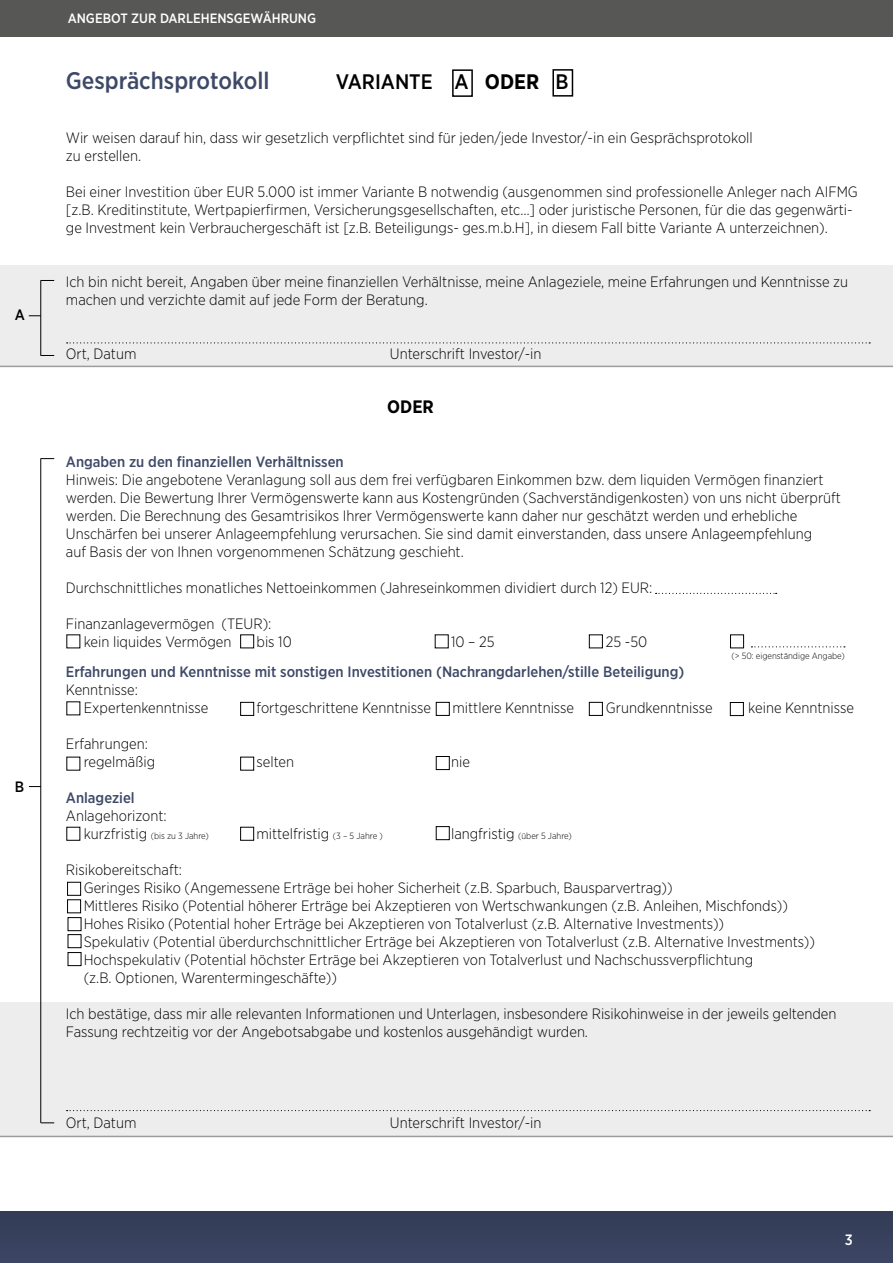
<style>
.page{position:relative;width:893px;height:1263px;background:#fff}
.page>*{position:absolute;margin:0;border:0;box-sizing:border-box;transform-origin:0 0}
.t1{font:500 24px "Gotham Narrow";color:#3e4967}
.t2{font:500 21px "Gotham Narrow";color:#000}
.t3{font:700 18px "Gotham Narrow";color:#000}
.t4{font:300 15px/18px "Gotham Narrow";color:#000}
.t5{font:500 15px "Gotham Narrow";color:#3e4967}
.t6{font:500 15px "Gotham Narrow";color:#000}
.t7{font:500 15px "Gotham Narrow";color:#fff}
.t8{font:500 13.5px "Gotham Narrow";color:#fff}
.t9{font:300 9px "Gotham Narrow";color:#000}
.s1{font-weight:700}
.s2{font-size:15px}
.s3{font-size:9px}
</style>
<div class="page">
<div style="left:0;top:265px;width:893px;height:101px;background:#ededed"></div>
<div style="left:0;top:1002px;width:893px;height:133px;background:#ededed"></div>
<svg style="left:67px;top:1110px;width:803px;height:1px"></svg>
<hr style="left:0;top:366px;width:893px;height:1px;background:#9d9d9c">
<svg style="left:751px;top:646px;width:94px;height:1px"></svg>
<div style="left:0;top:0;width:893px;height:37px;background:#575756"></div>
<div style="left:240px;top:635px;width:14px;height:13px;border:1px solid #000"></div>
<div style="left:240px;top:702px;width:14px;height:14px;border:1px solid #000"></div>
<div style="left:240px;top:757px;width:14px;height:13px;border:1px solid #000"></div>
<div style="left:436px;top:702px;width:13px;height:14px;border:1px solid #000"></div>
<div style="left:436px;top:756px;width:13px;height:14px;border:1px solid #000"></div>
<div style="left:589px;top:635px;width:14px;height:13px;border:1px solid #000"></div>
<div style="left:589px;top:702px;width:14px;height:14px;border:1px solid #000"></div>
<div style="left:0;top:1211px;width:893px;height:52px;background:#38415c"></div>
<svg style="left:42px;top:280px;width:12px;height:1px"></svg>
<svg style="left:42px;top:458px;width:12px;height:1px"></svg>
<svg style="left:42px;top:355px;width:12px;height:1px"></svg>
<svg style="left:42px;top:1122px;width:12px;height:1px"></svg>
<svg style="left:29px;top:786px;width:12px;height:1px"></svg>
<hr style="left:41px;top:280px;width:1px;height:76px;background:#000">
<hr style="left:41px;top:458px;width:1px;height:665px;background:#000">
<div style="left:240px;top:827px;width:14px;height:13px;border:1px solid #000"></div>
<div style="left:436px;top:826px;width:13px;height:14px;border:1px solid #000"></div>
<hr style="left:0;top:1136px;width:893px;height:1px;background:#9d9d9c">
<svg style="left:29px;top:315px;width:12px;height:1px"></svg>
<div style="left:67px;top:882px;width:14px;height:13px;border:1px solid #000"></div>
<div style="left:67px;top:899px;width:14px;height:14px;border:1px solid #000"></div>
<div style="left:68px;top:917px;width:13px;height:14px;border:1px solid #000"></div>
<div style="left:68px;top:934px;width:13px;height:14px;border:1px solid #000"></div>
<div style="left:68px;top:952px;width:13px;height:14px;border:1px solid #000"></div>
<svg style="left:656px;top:593px;width:121px;height:1px"></svg>
<div style="left:452px;top:69px;width:21px;height:28px;border:2px solid #000"></div>
<div style="left:552px;top:69px;width:21px;height:28px;border:2px solid #000"></div>
<div style="left:730px;top:702px;width:14px;height:14px;border:1px solid #000"></div>
<div style="left:730px;top:635px;width:14px;height:13px;border:1px solid #000"></div>
<svg style="left:67px;top:342px;width:803px;height:1px"></svg>
<p class="t6" style="left:15px;top:305px;width:12px">A</p>
<p class="t6" style="left:15px;top:777px;width:11px">B</p>
<p class="t8" style="left:68px;top:10px;width:250px">ANGEBOT ZUR DARLEHENSGEWÄHRUNG</p>
<h1 class="t1" style="left:66px;top:66px;width:205px">Gesprächsprotokoll</h1>
<h2 class="t2" style="left:336px;top:69px;width:234px">VARIANTE A <span class="s1">ODER</span> B</h2>
<p class="t4" style="left:66px;top:129px;width:688px">Wir weisen darauf hin, dass wir gesetzlich verpflichtet sind für jeden/jede Investor/-in ein Gesprächsprotokoll zu erstellen.</p>
<p class="t4" style="left:66px;top:183px;width:793px">Bei einer Investition über EUR 5.000 ist immer Variante B notwendig (ausgenommen sind professionelle Anleger nach AIFMG [z.B. Kreditinstitute, Wertpapierfirmen, Versicherungsgesellschaften, etc…] oder juristische Personen, für die das gegenwärti&shy;ge Investment kein Verbrauchergeschäft ist [z.B. Beteiligungs- ges.m.b.H], in diesem Fall bitte Variante A unterzeichnen).</p>
<p class="t4" style="left:66px;top:273px;width:784px">Ich bin nicht bereit, Angaben über meine finanziellen Verhältnisse, meine Anlageziele, meine Erfahrungen und Kenntnisse zu machen und verzichte damit auf jede Form der Beratung.</p>
<p class="t4" style="left:66px;top:345px;width:72px">Ort, Datum</p>
<p class="t4" style="left:390px;top:345px;width:153px">Unterschrift Investor/-in</p>
<p class="t3" style="left:387px;top:395px;width:48px">ODER</p>
<p class="t5" style="left:66px;top:453px;width:279px">Angaben zu den finanziellen Verhältnissen</p>
<p class="t4" style="left:66px;top:471px;width:777px">Hinweis: Die angebotene Veranlagung soll aus dem frei verfügbaren Einkommen bzw. dem liquiden Vermögen finanziert werden. Die Bewertung Ihrer Vermögenswerte kann aus Kostengründen (Sachverständigenkosten) von uns nicht überprüft werden. Die Berechnung des Gesamtrisikos Ihrer Vermögenswerte kann daher nur geschätzt werden und erhebliche Unschärfen bei unserer Anlageempfehlung verursachen. Sie sind damit einverstanden, dass unsere Anlageempfehlung<br>auf Basis der von Ihnen vorgenommenen Schätzung geschieht.</p>
<p class="t4" style="left:66px;top:579px;width:588px">Durchschnittliches monatliches Nettoeinkommen (Jahreseinkommen dividiert durch 12) EUR:</p>
<p class="t4" style="left:84px;top:615px;width:189px;text-indent:-18px">Finanzanlagevermögen (TEUR): kein liquides Vermögen</p>
<p class="t4" style="left:257px;top:633px;width:37px">bis 10</p>
<p class="t4" style="left:451px;top:633px;width:45px">10 – 25</p>
<p class="t4" style="left:606px;top:633px;width:43px">25 -50</p>
<p class="t9" style="left:731px;top:651px;width:115px">(&gt; 50: eigenständige Angabe)</p>
<p class="t5" style="left:66px;top:663px;width:620px">Erfahrungen und Kenntnisse mit sonstigen Investitionen (Nachrangdarlehen/stille Beteiligung)</p>
<p class="t4" style="left:84px;top:681px;width:126px;text-indent:-18px">Kenntnisse:<br>Expertenkenntnisse</p>
<p class="t4" style="left:256px;top:699px;width:176px">fortgeschrittene Kenntnisse</p>
<p class="t4" style="left:452px;top:699px;width:123px">mittlere Kenntnisse</p>
<p class="t4" style="left:606px;top:699px;width:108px">Grundkenntnisse</p>
<p class="t4" style="left:748px;top:699px;width:107px">keine Kenntnisse</p>
<p class="t4" style="left:84px;top:735px;width:73px;text-indent:-18px">Erfahrungen: regelmäßig</p>
<p class="t4" style="left:256px;top:753px;width:39px">selten</p>
<p class="t4" style="left:451px;top:753px;width:20px">nie</p>
<p class="t5" style="left:66px;top:789px;width:70px">Anlageziel</p>
<p class="t4" style="left:66px;top:807px;width:102px">Anlagehorizont:</p>
<p class="t9" style="left:84px;top:831px;width:127px"><span class="s2">kurzfristig</span> (bis zu 3 Jahre)</p>
<p class="t4" style="left:256px;top:825px;width:128px">mittelfristig <span class="s3">(3 – 5 Jahre )</span></p>
<p class="t9" style="left:451px;top:831px;width:122px"><span class="s2">langfristig</span> (über 5 Jahre)</p>
<p class="t4" style="left:84px;top:861px;width:733px;text-indent:-18px">Risikobereitschaft:<br>Geringes Risiko (Angemessene Erträge bei hoher Sicherheit (z.B. Sparbuch, Bausparvertrag))<br>Mittleres Risiko (Potential höherer Erträge bei Akzeptieren von Wertschwankungen (z.B. Anleihen, Mischfonds))<br>Hohes Risiko (Potential hoher Erträge bei Akzeptieren von Totalverlust (z.B. Alternative Investments))<br>Spekulativ (Potential überdurchschnittlicher Erträge bei Akzeptieren von Totalverlust (z.B. Alternative Investments))<br>Hochspekulativ (Potential höchster Erträge bei Akzeptieren von Totalverlust und Nachschussverpflichtung<br>(z.B. Optionen, Warentermingeschäfte))</p>
<p class="t4" style="left:66px;top:1005px;width:772px">Ich bestätige, dass mir alle relevanten Informationen und Unterlagen, insbesondere Risikohinweise in der jeweils geltenden<br>Fassung rechtzeitig vor der Angebotsabgabe und kostenlos ausgehändigt wurden.</p>
<p class="t4" style="left:66px;top:1113px;width:72px">Ort, Datum</p>
<p class="t4" style="left:390px;top:1113px;width:153px">Unterschrift Investor/-in</p>
<p class="t7" style="left:845px;top:1230px;width:9px">3</p>
</div>
